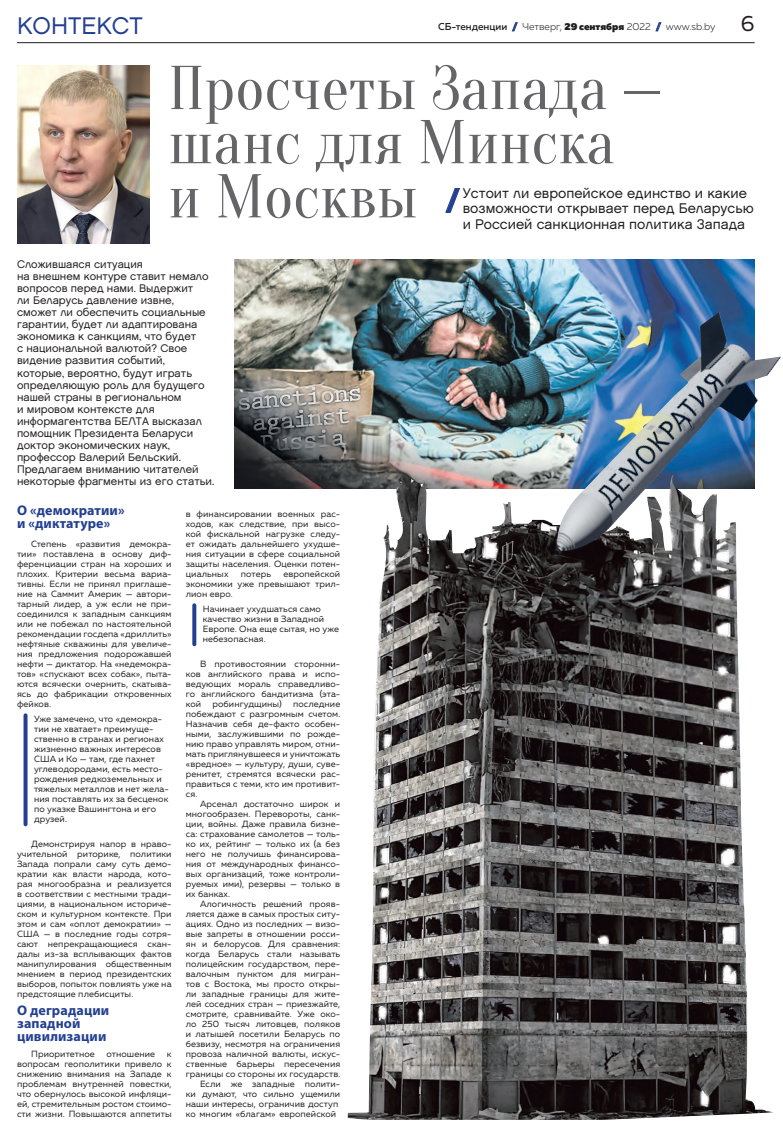
<style>
.page{position:relative;width:783px;height:1134px;background:#fff}
.page>*{position:absolute;margin:0;border:0;box-sizing:border-box;transform-origin:0 0}
.заг2{font:61.8px/54.2px "Oranienbaum";color:#656568}
.t1{font:900 29px "Muller";color:#233f90}
.Колонтитул{font:24px "Chalet London Nineteen Sixty";color:#233f90}
.t2{font:22px "Muller";color:#231f20}
.надзаголовок{font:14px/15.4px "Chalet London Nineteen Sixty";color:#231f20}
.подзаголовок_синий{font:700 14px/13px "Myriad Pro";letter-spacing:.01em;color:#233f90}
.лид{font:11px/12.1px "Chalet London Nineteen Sixty";color:#231f20}
.t3{font:300 10px "Muller";color:#231f20}
.врезка_синяя{font:9px/10px "Muller";letter-spacing:.01em;color:#231f20;text-align:justify}
.s1{font-weight:500}
.s2{font-weight:900;color:#233f90}
.s3{font-weight:900}
</style>
<div class="page">
<hr style="left:17px;top:43px;width:737px;height:1px;background:#231f20">
<svg style="left:512px;top:22px;width:5px;height:9px"></svg>
<svg style="left:655px;top:22px;width:6px;height:9px"></svg>
<svg style="left:24px;top:715px;width:4px;height:109px"></svg>
<svg style="left:192px;top:605px;width:4px;height:39px"></svg>
<img style="left:17px;top:65px;width:132px;height:179px">
<svg style="left:445px;top:188px;width:15px;height:25px"></svg>
<img style="left:234px;top:260px;width:520px;height:228px">
<img style="left:348px;top:475px;width:425px;height:645px">
<img style="left:556px;top:312px;width:225px;height:241px">
<p class="Колонтитул" style="left:17px;top:11px;width:127px">КОНТЕКСТ</p>
<p class="t3" style="left:438px;top:21px;width:279px"><span class="s1">СБ-тенденции</span> <span class="s2">/</span> Четверг, <span class="s3">29 сентября</span> 2022 <span class="s2">/</span> www.sb.by</p>
<p class="t2" style="left:740px;top:10px;width:15px">6</p>
<p class="заг2" style="left:168px;top:62px;width:495px">Просчеты Запада — шанс для Минска и Москвы</p>
<p class="t1" style="left:445px;top:182px;width:16px">/</p>
<p class="надзаголовок" style="left:462px;top:185px;width:292px">Устоит ли европейское единство и какие возможности открывает перед Беларусью и Россией санкционная политика Запада</p>
<p class="лид" style="left:17px;top:258px;width:199px">Сложившаяся ситуация<br>на внешнем контуре ставит немало вопросов перед нами. Выдержит<br>ли Беларусь давление извне, сможет ли обеспечить социальные гарантии, будет ли адаптирована экономика к санкциям, что будет<br>с национальной валютой? Свое видение развития событий, которые, вероятно, будут играть определяющую роль для будущего нашей страны в региональном<br>и мировом контексте для информагентства БЕЛТА высказал помощник Президента Беларуси доктор экономических наук, профессор Валерий Бельский.<br>Предлагаем вниманию читателей некоторые фрагменты из его статьи.</p>
<p class="подзаголовок_синий" style="left:17px;top:503px;width:109px">О «демократии» и «диктатуре»</p>
<p class="врезка_синяя" style="left:17px;top:538px;width:156px;text-indent:14px">Степень «развития демокра&shy;тии» поставлена в основу диф&shy;ференциации стран на хороших и плохих. Критерии весьма вариа&shy;тивны. Если не принял приглаше&shy;ние на Саммит Америк — автори&shy;тарный лидер, а уж если не при&shy;соединился к западным санкциям или не побежал по настоятельной рекомендации госдепа «дриллить» нефтяные скважины для увеличе&shy;ния предложения подорожавшей нефти — диктатор. На «недемокра&shy;тов» «спускают всех собак», пыта&shy;ются всячески очернить, скатыва&shy;ясь до фабрикации откровенных фейков.</p>
<p class="врезка_синяя" style="left:34px;top:714px;width:136px;text-align:left">Уже замечено, что «демокра&shy;тии не хватает» преимуще&shy;ственно в странах и регионах жизненно важных интересов<br>США и Ко — там, где пахнет углеводородами, есть место&shy;рождения редкоземельных и тяжелых металлов и нет жела&shy;ния поставлять их за бесценок по указке Вашингтона и его друзей.</p>
<p class="врезка_синяя" style="left:17px;top:838px;width:156px;text-indent:14px">Демонстрируя напор в нраво&shy;учительной риторике, политики Запада попрали саму суть демо&shy;кратии как власти народа, кото&shy;рая многообразна и реализуется в соответствии с местными тради&shy;циями, в национальном историче&shy;ском и культурном контексте. При этом и сам «оплот демократии» — США — в последние годы сотря&shy;сают непрекращающиеся скан&shy;далы из-за всплывающих фактов манипулирования общественным мнением в период президентских выборов, попыток повлиять уже на предстоящие плебисциты.</p>
<p class="подзаголовок_синий" style="left:17px;top:1004px;width:94px">О деградации западной цивилизации</p>
<p class="врезка_синяя" style="left:31px;top:1048px;width:65px">Приоритетное</p>
<p class="врезка_синяя" style="left:107px;top:1048px;width:50px">отношение</p>
<p class="врезка_синяя" style="left:17px;top:1048px;width:156px;text-indent:150px">к вопросам геополитики привело к снижению внимания на Западе к проблемам внутренней повестки, что обернулось высокой инфляци&shy;ей, стремительным ростом стоимо&shy;сти жизни. Повышаются аппетиты</p>
<p class="врезка_синяя" style="left:186px;top:508px;width:156px">в финансировании военных рас&shy;ходов, как следствие, при высо&shy;кой фискальной нагрузке следу&shy;ет ожидать дальнейшего ухудше&shy;ния ситуации в сфере социальной защиты населения. Оценки потен&shy;циальных</p>
<p class="врезка_синяя" style="left:186px;top:568px;width:156px;text-indent:98px">европейской экономики уже превышают трил&shy;лион евро.</p>
<p class="врезка_синяя" style="left:203px;top:604px;width:138px;text-align:left">Начинает ухудшаться само качество жизни в Западной<br>Европе. Она еще сытая, но уже небезопасная.</p>
<p class="врезка_синяя" style="left:186px;top:658px;width:156px;text-indent:14px">В противостоянии сторонни&shy;ков английского права и испо&shy;ведующих мораль справедливо&shy;го английского бандитизма (эта&shy;кой</p>
<p class="врезка_синяя" style="left:241px;top:568px;width:32px">потерь</p>
<p class="врезка_синяя" style="left:212px;top:698px;width:71px">робингудщины)</p>
<p class="врезка_синяя" style="left:186px;top:698px;width:156px;text-indent:107px">последние побеждают с разгромным счетом.<br>Назначив себя де-факто особен&shy;ными, заслужившими по рожде&shy;нию право управлять миром, отни&shy;мать приглянувшееся и уничтожать «вредное» — культуру, души, суве&shy;ренитет, стремятся всячески рас&shy;правиться с теми, кто им противит&shy;ся.</p>
<p class="врезка_синяя" style="left:186px;top:798px;width:156px;text-indent:14px">Арсенал достаточно широк и многообразен. Перевороты, санк&shy;ции, войны. Даже правила бизне&shy;са: страхование самолетов — толь&shy;ко их, рейтинг — только их (а без него не получишь финансирова&shy;ния от международных финансо&shy;вых организаций, тоже контроли&shy;руемых ими), резервы — только в их банках.</p>
<p class="врезка_синяя" style="left:186px;top:898px;width:156px;text-indent:14px">Алогичность решений прояв&shy;ляется даже в самых простых ситу&shy;ациях. Одно из последних — визо&shy;вые запреты в отношении росси&shy;ян и белорусов. Для сравнения: когда Беларусь стали называть полицейским государством, пере&shy;валочным пунктом для мигран&shy;тов с Востока, мы просто откры&shy;ли западные границы для жите&shy;лей соседних стран — приезжайте, смотрите, сравнивайте. Уже око&shy;ло 250 тысяч литовцев, поляков и латышей посетили Беларусь по безвизу, несмотря на ограничения провоза наличной валюты, искус&shy;ственные барьеры пересечения границы со стороны их государств.</p>
<p class="врезка_синяя" style="left:186px;top:1078px;width:156px;text-align:left;text-indent:14px">Если же западные полити&shy;ки думают, что сильно ущемили наши интересы, ограничив доступ ко многим «благам» европейской</p>
</div>
